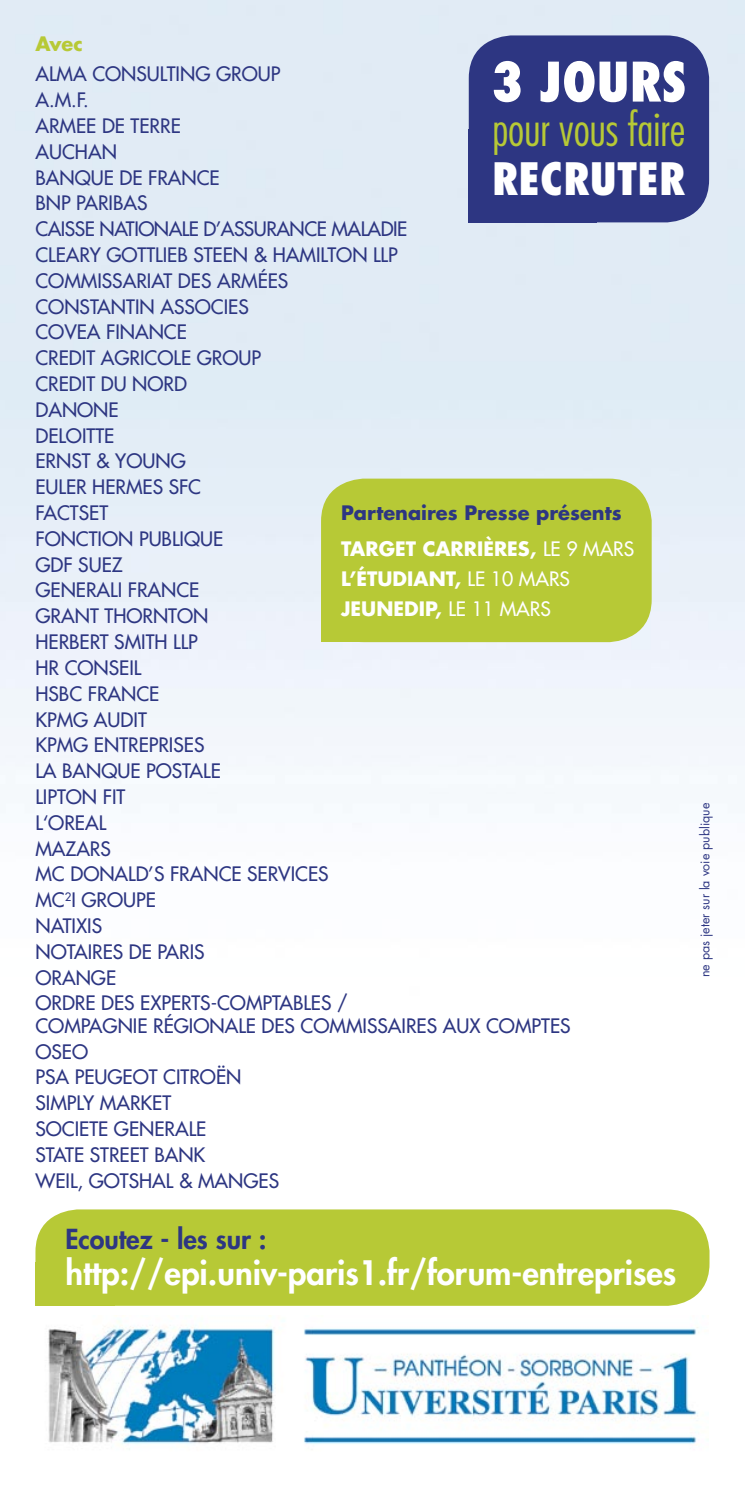
<style>
.page{position:relative;width:745px;height:1489px;background:#fff}
.page>*{position:absolute;margin:0;border:0;box-sizing:border-box;transform-origin:0 0}
.t1{font:800 condensed 53px "Futura Std";color:#fff}
.t2{font:300 condensed 45.5px "Futura Std";color:#b7c936}
.t3{font:800 condensed 43.5px "Futura Std";color:#fff}
.t4{font:800 32.75px "Futura Std";color:#fff}
.t5{font:800 26.75px "Futura Std";color:#2d3682}
.t6{font:500 19.5px/22.2px "Futura Std";color:#2d3682}
.t7{font:700 19.5px "Futura Std";color:#fff}
.t8{font:500 19.5px "Futura Std";letter-spacing:-.025em;color:#2d3682}
.t9{font:700 19.5px "Futura Std";color:#2d3682}
.t10{font:700 19.5px "Futura Std";color:#b7c936}
.t11{font:12.5px "Futura Std";color:#2d3682}
.s1{font-weight:500}
</style>
<div class="page">
<img style="left:0;top:0;width:744px;height:1306px">
<div style="left:468px;top:35px;width:240px;height:187px;background:#2d3682"></div>
<div style="left:35px;top:1209px;width:674px;height:96px;background:#b7c936"></div>
<div style="left:35px;top:1262px;width:80px;height:43px;background:#b7c936"></div>
<img style="left:48px;top:1315px;width:650px;height:129px">
<div style="left:321px;top:478px;width:330px;height:164px;background:#b7c936"></div>
<div style="left:321px;top:560px;width:128px;height:82px;background:#b7c936"></div>
<p class="t10" style="left:35px;top:31px;width:49px">Avec</p>
<p class="t6" style="left:35px;top:63px;width:246px">ALMA CONSULTING GROUP</p>
<p class="t6" style="left:35px;top:89px;width:55px">A.M.F.</p>
<p class="t6" style="left:35px;top:115px;width:147px">ARMEE DE TERRE</p>
<p class="t6" style="left:35px;top:140px;width:83px">AUCHAN</p>
<p class="t6" style="left:35px;top:166px;width:185px">BANQUE DE FRANCE</p>
<p class="t6" style="left:35px;top:192px;width:113px">BNP PARIBAS</p>
<p class="t8" style="left:35px;top:217px;width:373px">CAISSE NATIONALE D’ASSURANCE MALADIE</p>
<p class="t6" style="left:35px;top:244px;width:363px">CLEARY GOTTLIEB STEEN &amp; HAMILTON LLP</p>
<p class="t6" style="left:35px;top:269px;width:254px">COMMISSARIAT DES ARMÉES</p>
<p class="t6" style="left:35px;top:295px;width:215px">CONSTANTIN ASSOCIES</p>
<p class="t6" style="left:35px;top:321px;width:153px">COVEA FINANCE</p>
<p class="t6" style="left:35px;top:347px;width:227px">CREDIT AGRICOLE GROUP</p>
<p class="t6" style="left:35px;top:373px;width:153px">CREDIT DU NORD</p>
<p class="t6" style="left:35px;top:398px;width:85px">DANONE</p>
<p class="t6" style="left:35px;top:424px;width:80px">DELOITTE</p>
<p class="t6" style="left:35px;top:450px;width:152px">ERNST &amp; YOUNG</p>
<p class="t6" style="left:35px;top:476px;width:167px">EULER HERMES SFC</p>
<p class="t6" style="left:35px;top:502px;width:74px">FACTSET</p>
<p class="t6" style="left:35px;top:527px;width:189px">FONCTION PUBLIQUE</p>
<p class="t6" style="left:35px;top:553px;width:88px">GDF SUEZ</p>
<p class="t6" style="left:35px;top:579px;width:165px">GENERALI FRANCE</p>
<p class="t6" style="left:35px;top:605px;width:174px">GRANT THORNTON</p>
<p class="t6" style="left:35px;top:631px;width:164px">HERBERT SMITH LLP</p>
<p class="t6" style="left:35px;top:656px;width:107px">HR CONSEIL</p>
<p class="t6" style="left:35px;top:682px;width:125px">HSBC FRANCE</p>
<p class="t6" style="left:35px;top:708px;width:113px">KPMG AUDIT</p>
<p class="t6" style="left:35px;top:734px;width:170px">KPMG ENTREPRISES</p>
<p class="t6" style="left:35px;top:760px;width:187px">LA BANQUE POSTALE</p>
<p class="t6" style="left:35px;top:785px;width:91px">LIPTON FIT</p>
<p class="t6" style="left:35px;top:811px;width:72px">L‘OREAL</p>
<p class="t6" style="left:35px;top:837px;width:77px">MAZARS</p>
<p class="t6" style="left:35px;top:863px;width:294px">MC DONALD’S FRANCE SERVICES</p>
<p class="t6" style="left:35px;top:888px;width:122px">MC<sup>2</sup>I GROUPE</p>
<p class="t6" style="left:35px;top:914px;width:68px">NATIXIS</p>
<p class="t6" style="left:35px;top:940px;width:171px">NOTAIRES DE PARIS</p>
<p class="t6" style="left:35px;top:966px;width:82px">ORANGE</p>
<p class="t6" style="left:35px;top:992px;width:536px">ORDRE DES EXPERTS-COMPTABLES /<br>COMPAGNIE RÉGIONALE DES COMMISSAIRES AUX COMPTES</p>
<p class="t6" style="left:35px;top:1040px;width:54px">OSEO</p>
<p class="t6" style="left:35px;top:1066px;width:207px">PSA PEUGEOT CITROËN</p>
<p class="t6" style="left:35px;top:1091px;width:137px">SIMPLY MARKET</p>
<p class="t6" style="left:35px;top:1117px;width:172px">SOCIETE GENERALE</p>
<p class="t6" style="left:35px;top:1143px;width:171px">STATE STREET BANK</p>
<p class="t6" style="left:35px;top:1169px;width:245px">WEIL, GOTSHAL &amp; MANGES</p>
<p class="t1" style="left:491px;top:49px;width:197px">3 JOURS</p>
<p class="t2" style="left:492px;top:102px;width:194px">pour vous faire</p>
<p class="t3" style="left:492px;top:151px;width:195px">RECRUTER</p>
<p class="t9" style="left:341px;top:500px;width:282px">Partenaires Presse présents</p>
<p class="t7" style="left:341px;top:536px;width:294px">TARGET CARRIÈRES, <span class="s1">LE 9 MARS</span></p>
<p class="t7" style="left:341px;top:566px;width:230px">L’ÉTUDIANT, <span class="s1">LE 10 MARS</span></p>
<p class="t7" style="left:341px;top:595px;width:211px">JEUNEDIP, <span class="s1">LE 11 MARS</span></p>
<p class="t11" style="left:696px;top:977px;width:176px;rotate:-90deg">ne pas jeter sur la voie publique</p>
<p class="t5" style="left:65px;top:1222px;width:202px">Ecoutez - les sur :</p>
<p class="t4" style="left:65px;top:1252px;width:612px">http://epi.univ-paris1.fr/forum-entreprises</p>
</div>
